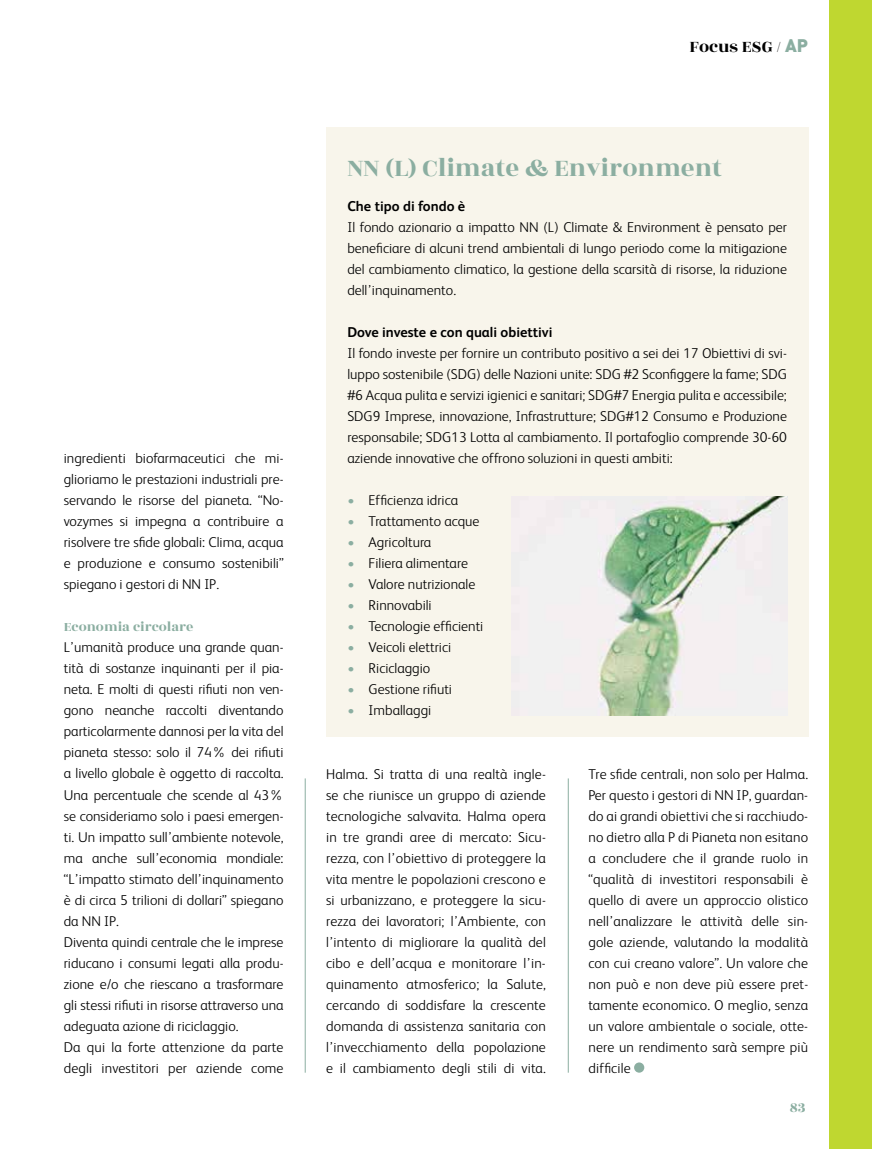
<style>
.page{position:relative;width:872px;height:1149px;background:#fff}
.page>*{position:absolute;margin:0;border:0;box-sizing:border-box;transform-origin:0 0}
.t1{font:27px "Rozha One";color:#8baea1}
.t2{font:18px "Rozha One";color:#000}
.t3{font:15px "Rozha One";color:#8baea1}
.t4{font:300 14.25px/21px "FS Albert";color:#000;text-align:justify}
.t5{font:700 14.25px "FS Albert";color:#000}
.t6{font:14.25px "Rozha One";color:#8baea1}
.s1{font-family:"DIN Pro";font-weight:900;color:#8baea1}
.s2{color:#8baea1}
</style>
<div class="page">
<div style="left:634px;top:1062px;width:10px;height:10px;background:#8baea1;border-radius:50%"></div>
<hr style="left:568px;top:778px;width:1px;height:294px;background:#8baea1">
<hr style="left:305px;top:778px;width:1px;height:294px;background:#8baea1">
<div style="left:829px;top:0;width:43px;height:1148px;background:#bfd730"></div>
<div style="left:326px;top:127px;width:482px;height:609px;background:#f8f5eb"></div>
<img style="left:598px;top:496px;width:189px;height:219px">
<p class="t4" style="left:64px;top:447px;width:221px">ingredienti biofarmaceutici che mi&shy;glioriamo le prestazioni industriali pre&shy;servando le risorse del pianeta. “No&shy;vozymes si impegna a contribuire a risolvere tre sfide globali: Clima, acqua e produzione e consumo sostenibili” spiegano i gestori di NN IP.</p>
<p class="t6" style="left:64px;top:618px;width:131px">Economia circolare</p>
<p class="t4" style="left:64px;top:636px;width:221px;text-align:left">L’umanità produce una grande quan&shy;tità di sostanze inquinanti per il pia&shy;neta. E molti di questi rifiuti non ven&shy;gono neanche raccolti diventando particolarmente dannosi per la vita del pianeta stesso: solo il 74% dei rifiuti a livello globale è oggetto di raccolta.<br>Una percentuale che scende al 43% se consideriamo solo i paesi emergen&shy;ti. Un impatto sull’ambiente notevole, ma anche sull’economia mondiale: “L’impatto stimato dell’inquinamento è di circa 5 trilioni di dollari” spiegano da NN IP.<br>Diventa quindi centrale che le imprese riducano i consumi legati alla produ&shy;zione e/o che riescano a trasformare gli stessi rifiuti in risorse attraverso una adeguata azione di riciclaggio.<br>Da qui la forte attenzione da parte degli investitori per aziende come</p>
<p class="t2" style="left:689px;top:35px;width:120px">Focus ESG / <span class="s1">AP</span></p>
<h1 class="t1" style="left:347px;top:151px;width:376px">NN (L) Climate &amp; Environment</h1>
<p class="t5" style="left:347px;top:198px;width:119px">Che tipo di fondo è</p>
<p class="t4" style="left:347px;top:216px;width:441px">Il fondo azionario a impatto NN (L) Climate &amp; Environment è pensato per beneficiare di alcuni trend ambientali di lungo periodo come la mitigazione del cambiamento climatico, la gestione della scarsità di risorse, la riduzione dell’inquinamento.</p>
<p class="t5" style="left:347px;top:324px;width:207px">Dove investe e con quali obiettivi</p>
<p class="t4" style="left:347px;top:342px;width:441px">Il fondo investe per fornire un contributo positivo a sei dei 17 Obiettivi di svi&shy;luppo sostenibile (SDG) delle Nazioni unite: SDG #2 Sconfiggere la fame; SDG #6 Acqua pulita e servizi igienici e sanitari; SDG#7 Energia pulita e accessibile; SDG9 Imprese, innovazione, Infrastrutture; SDG#12 Consumo e Produzione responsabile; SDG13 Lotta al cambiamento. Il portafoglio comprende 30-60 aziende innovative che offrono soluzioni in questi ambiti:</p>
<p class="t4" style="left:347px;top:489px;width:112px"><span class="s2">•</span> Efficienza idrica</p>
<p class="t4" style="left:347px;top:510px;width:134px"><span class="s2">•</span> Trattamento acque</p>
<p class="t4" style="left:347px;top:531px;width:85px"><span class="s2">•</span> Agricoltura</p>
<p class="t4" style="left:347px;top:552px;width:122px"><span class="s2">•</span> Filiera alimentare</p>
<p class="t4" style="left:347px;top:573px;width:129px"><span class="s2">•</span> Valore nutrizionale</p>
<p class="t4" style="left:347px;top:594px;width:86px"><span class="s2">•</span> Rinnovabili</p>
<p class="t4" style="left:347px;top:615px;width:138px"><span class="s2">•</span> Tecnologie efficienti</p>
<p class="t4" style="left:347px;top:636px;width:105px"><span class="s2">•</span> Veicoli elettrici</p>
<p class="t4" style="left:347px;top:657px;width:84px"><span class="s2">•</span> Riciclaggio</p>
<p class="t4" style="left:347px;top:678px;width:106px"><span class="s2">•</span> Gestione rifiuti</p>
<p class="t4" style="left:347px;top:699px;width:85px"><span class="s2">•</span> Imballaggi</p>
<p class="t4" style="left:326px;top:762px;width:221px">Halma. Si tratta di una realtà ingle&shy;se che riunisce un gruppo di aziende tecnologiche salvavita. Halma opera in tre grandi aree di mercato: Sicu&shy;rezza, con l’obiettivo di proteggere la vita mentre le popolazioni crescono e si urbanizzano, e proteggere la sicu&shy;rezza dei lavoratori; l’Ambiente, con l’intento di migliorare la qualità del cibo e dell’acqua e monitorare l’in&shy;quinamento atmosferico; la Salute, cercando di soddisfare la crescente domanda di assistenza sanitaria con l’invecchiamento della popolazione e il cambiamento degli stili di vita.</p>
<p class="t4" style="left:588px;top:763px;width:221px">Tre sfide centrali, non solo per Halma.<br>Per questo i gestori di NN IP, guardan&shy;do ai grandi obiettivi che si racchiudo&shy;no dietro alla P di Pianeta non esitano a concludere che il grande ruolo in “qualità di investitori responsabili è quello di avere un approccio olistico nell’analizzare le attività delle sin&shy;gole aziende, valutando la modalità con cui creano valore”. Un valore che non può e non deve più essere pret&shy;tamente economico. O meglio, senza un valore ambientale o sociale, otte&shy;nere un rendimento sarà sempre più difficile</p>
<p class="t3" style="left:790px;top:1097px;width:17px">83</p>
</div>
